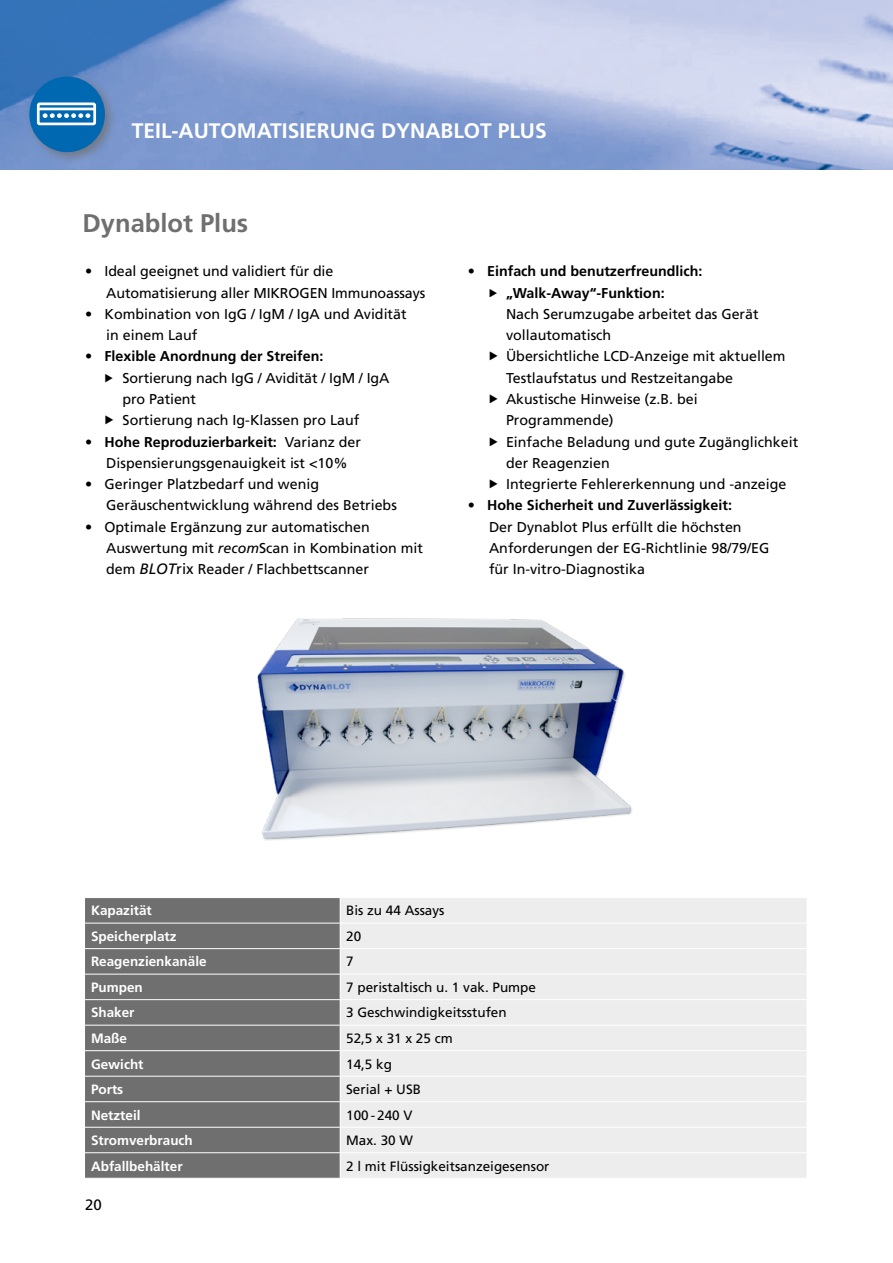
<style>
.page{position:relative;width:893px;height:1263px;background:#fff}
.page>*{position:absolute;margin:0;border:0;box-sizing:border-box;transform-origin:0 0}
.t1{font:700 25.5px "Frutiger LT Com";color:#706f6f}
.t2{font:700 21px "Frutiger LT Com";color:#fff}
.t3{font:15px "Frutiger LT Com";color:#000}
.t4{font:14.25px/21.3px "Frutiger LT Com";color:#000}
.t5{font:700 14.25px/21.3px "Frutiger LT Com";color:#000;text-align:center}
.t6{font:13.5px "Frutiger LT Com";color:#000}
.t7{font:700 13.5px "Frutiger LT Com";color:#fff}
.s1{font-weight:700}
.s2{font-style:italic}
.s3{font-style:italic;font-size:15px}
.s4{font-size:15px}
</style>
<div class="page">
<img style="left:0;top:0;width:893px;height:169px">
<div style="left:85px;top:898px;width:255px;height:280px;background:#706f6f"></div>
<div style="left:341px;top:898px;width:465px;height:280px;background:#ededed"></div>
<hr style="left:85px;top:923px;width:255px;height:1px;background:#fff">
<hr style="left:340px;top:923px;width:466px;height:1px;background:#fff">
<hr style="left:85px;top:948px;width:255px;height:1px;background:#fff">
<hr style="left:340px;top:948px;width:466px;height:1px;background:#fff">
<hr style="left:85px;top:974px;width:255px;height:1px;background:#fff">
<hr style="left:340px;top:974px;width:466px;height:1px;background:#fff">
<hr style="left:85px;top:999px;width:255px;height:1px;background:#fff">
<hr style="left:340px;top:999px;width:466px;height:1px;background:#fff">
<hr style="left:85px;top:1025px;width:255px;height:1px;background:#fff">
<hr style="left:340px;top:1025px;width:466px;height:1px;background:#fff">
<hr style="left:85px;top:1050px;width:255px;height:1px;background:#fff">
<hr style="left:340px;top:1050px;width:466px;height:1px;background:#fff">
<hr style="left:85px;top:1076px;width:255px;height:1px;background:#fff">
<hr style="left:340px;top:1076px;width:466px;height:1px;background:#fff">
<hr style="left:85px;top:1101px;width:255px;height:1px;background:#fff">
<hr style="left:340px;top:1101px;width:466px;height:1px;background:#fff">
<hr style="left:85px;top:1127px;width:255px;height:1px;background:#fff">
<hr style="left:340px;top:1127px;width:466px;height:1px;background:#fff">
<hr style="left:85px;top:1152px;width:255px;height:1px;background:#fff">
<hr style="left:340px;top:1152px;width:466px;height:1px;background:#fff">
<img style="left:257px;top:619px;width:373px;height:219px">
<div style="left:25px;top:72px;width:93px;height:93px;background:#706f6f;opacity:.75"></div>
<div style="left:29px;top:77px;width:76px;height:75px;background:#0067b1;border-radius:50%"></div>
<svg style="left:38px;top:104px;width:57px;height:20px"></svg>
<div style="left:37px;top:102px;width:59px;height:23px;border:3px solid #fff"></div>
<svg style="left:43px;top:113px;width:47px;height:5px"></svg>
<hr style="left:39px;top:108px;width:56px;height:2px;background:#fff">
<h2 class="t2" style="left:132px;top:119px;width:416px">TEIL-AUTOMATISIERUNG DYNABLOT PLUS</h2>
<h1 class="t1" style="left:82px;top:208px;width:167px">Dynablot Plus</h1>
<p class="t4" style="left:106px;top:261px;width:320px;text-indent:-21px">• Ideal geeignet und validiert für die<br>Automatisierung aller MIKROGEN Immunoassays</p>
<p class="t4" style="left:106px;top:303px;width:302px;text-indent:-21px">• Kombination von IgG / IgM / IgA und Avidität in einem Lauf</p>
<p class="t5" style="left:85px;top:346px;width:240px">• Flexible Anordnung der Streifen:</p>
<p class="t4" style="left:123px;top:367px;width:268px">Sortierung nach IgG / Avidität / IgM / IgA pro Patient<br>Sortierung nach Ig-Klassen pro Lauf</p>
<p class="t4" style="left:85px;top:431px;width:277px;text-align:center"><span class="s1">• Hohe Reproduzierbarkeit:</span> Varianz der<br>Dispensierungsgenauigkeit ist &lt;10%</p>
<p class="t4" style="left:106px;top:473px;width:292px;text-indent:-21px">• Geringer Platzbedarf und wenig<br>Geräuschentwicklung während des Betriebs</p>
<p class="t4" style="left:106px;top:516px;width:318px;text-indent:-21px">• Optimale Ergänzung zur automatischen<br>Auswertung mit <span class="s2">recom</span>Scan in Kombination mit dem <span class="s3">BLOT</span><span class="s4">rix</span> Reader / Flachbettscanner</p>
<p class="t5" style="left:468px;top:261px;width:236px">• Einfach und benutzerfreundlich: „Walk-Away“-Funktion:</p>
<p class="t4" style="left:506px;top:303px;width:294px">Nach Serumzugabe arbeitet das Gerät vollautomatisch<br>Übersichtliche LCD-Anzeige mit aktuellem<br>Testlaufstatus und Restzeitangabe<br>Akustische Hinweise (z.B. bei<br>Programmende)<br>Einfache Beladung und gute Zugänglichkeit der Reagenzien<br>Integrierte Fehlererkennung und -anzeige</p>
<p class="t5" style="left:468px;top:495px;width:266px">• Hohe Sicherheit und Zuverlässigkeit:</p>
<p class="t4" style="left:489px;top:516px;width:282px">Der Dynablot Plus erfüllt die höchsten<br>Anforderungen der EG-Richtlinie 98/79/EG für In-vitro-Diagnostika</p>
<p class="t7" style="left:91px;top:903px;width:62px">Kapazität</p>
<p class="t6" style="left:346px;top:903px;width:100px">Bis zu 44 Assays</p>
<p class="t7" style="left:91px;top:928px;width:87px">Speicherplatz</p>
<p class="t6" style="left:346px;top:928px;width:17px">20</p>
<p class="t7" style="left:91px;top:954px;width:117px">Reagenzienkanäle</p>
<p class="t6" style="left:346px;top:954px;width:9px">7</p>
<p class="t7" style="left:91px;top:979px;width:53px">Pumpen</p>
<p class="t6" style="left:346px;top:979px;width:191px">7 peristaltisch u. 1 vak. Pumpe</p>
<p class="t7" style="left:91px;top:1005px;width:45px">Shaker</p>
<p class="t6" style="left:346px;top:1005px;width:162px">3 Geschwindigkeitsstufen</p>
<p class="t7" style="left:91px;top:1030px;width:38px">Maße</p>
<p class="t6" style="left:346px;top:1030px;width:108px">52,5 x 31 x 25 cm</p>
<p class="t7" style="left:91px;top:1056px;width:54px">Gewicht</p>
<p class="t6" style="left:346px;top:1056px;width:47px">14,5 kg</p>
<p class="t7" style="left:91px;top:1081px;width:34px">Ports</p>
<p class="t6" style="left:346px;top:1081px;width:76px">Serial + USB</p>
<p class="t7" style="left:91px;top:1107px;width:51px">Netzteil</p>
<p class="t6" style="left:346px;top:1107px;width:68px">100 - 240 V</p>
<p class="t7" style="left:91px;top:1132px;width:103px">Stromverbrauch</p>
<p class="t6" style="left:346px;top:1132px;width:68px">Max. 30 W</p>
<p class="t7" style="left:91px;top:1158px;width:93px">Abfallbehälter</p>
<p class="t6" style="left:346px;top:1158px;width:205px">2 l mit Flüssigkeitsanzeigesensor</p>
<p class="t3" style="left:85px;top:1196px;width:18px">20</p>
</div>
